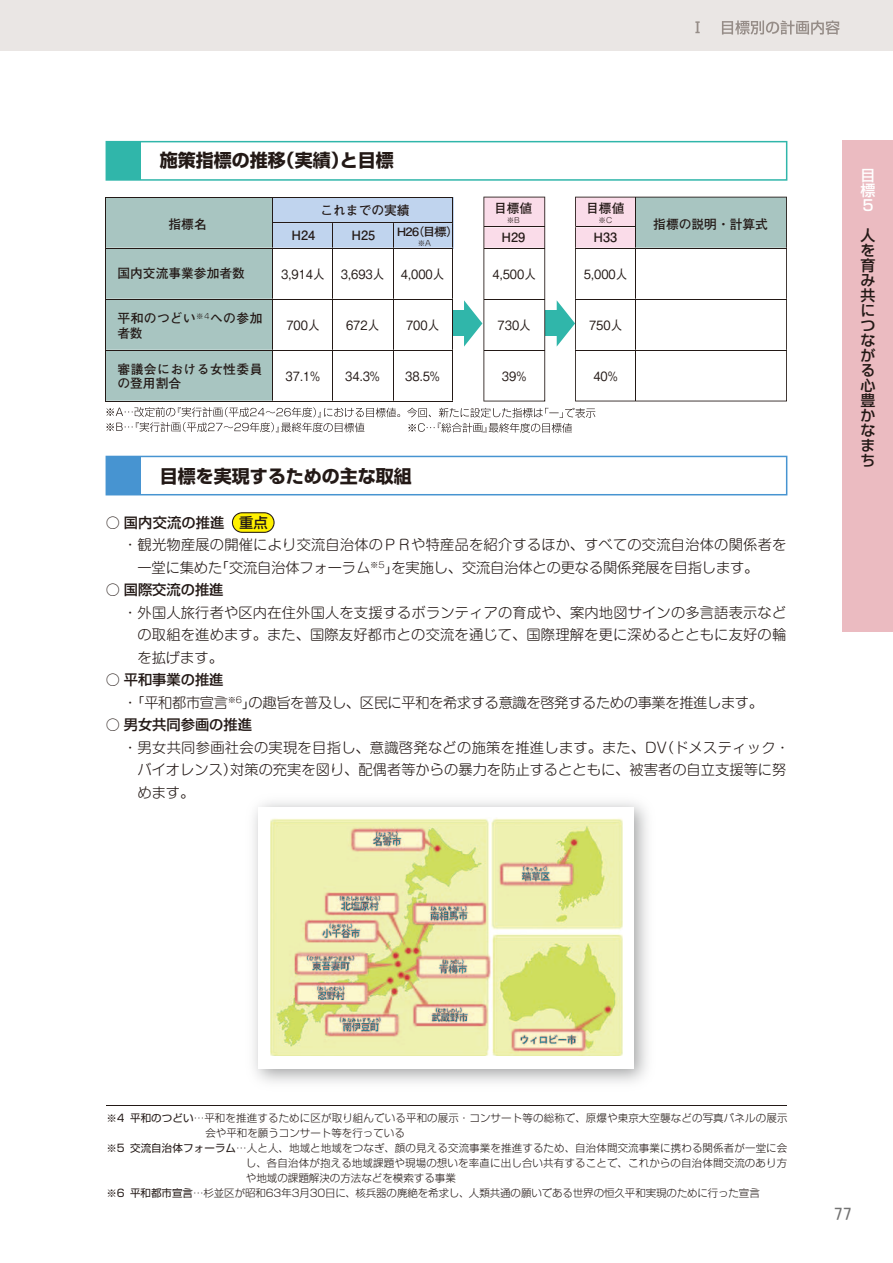
<style>
.page{position:relative;width:893px;height:1263px;background:#fff}
.page>*{position:absolute;margin:0;border:0;box-sizing:border-box;transform-origin:0 0}
.t1{font:18px "G Shin Go Bold 83 pv RKSJ H";color:#231916}
.t2{font:18px "MS P Gothic";color:#727272}
.t3{font:15px/15px "G Shin Go Medium 83 pv RKSJ H";color:#231916;text-align:justify}
.t4{font:15px/15px "G Shin Go Medium 83 pv RKSJ H";color:#fff;text-align:justify}
.t5{font:14.25px/22.5px "G Shin M Go Light 83 pv RKSJ H";color:#231916}
.t6{font:14.25px "G Shin M Go Light 83 pv RKSJ H";letter-spacing:-.025em;color:#231916}
.t7{font:14.25px "G Shin Go Medium 83 pv RKSJ H";color:#231916}
.t8{font:12.75px "Gothic BBB Upr Medium 90 pv RKSJ H";color:#231916;scale:.9 1}
.t9{font:12.75px "Futo Go B101 Upr Bold 90 pv RKSJ H";color:#231916}
.t10{font:12.75px/14.2px "Futo Go B101 Upr Bold 90 pv RKSJ H";letter-spacing:.035em;color:#231916}
.t11{font:12.75px/14.2px "Futo Go B101 Upr Bold 90 pv RKSJ H";letter-spacing:.03em;color:#231916}
.t12{font:11.55px "Futo Go B101 Upr Bold 90 pv RKSJ H";color:#231916;scale:1.11 1}
.t13{font:10.5px "G Shin Go Light 83 pv RKSJ H";letter-spacing:.01em;color:#231916}
.t14{font:10.5px "G Shin Go Light 83 pv RKSJ H";letter-spacing:-.01em;color:#231916}
.t15{font:7.5px "G Shin M Go Light 83 pv RKSJ H";color:#231916}
.s1{font-family:"G Shin Go regular 83 pv RKSJ H"}
</style>
<div class="page">
<svg style="left:106px;top:141px;width:681px;height:40px"></svg>
<svg style="left:106px;top:456px;width:681px;height:39px"></svg>
<svg style="left:232px;top:512px;width:43px;height:21px"></svg>
<hr style="left:106px;top:1105px;width:681px;height:1px;background:#231916">
<img style="left:270px;top:818px;width:352px;height:238px">
<div style="left:449px;top:311px;width:22px;height:25px;background:#30b6aa"></div>
<div style="left:542px;top:311px;width:21px;height:25px;background:#30b6aa"></div>
<div style="left:273px;top:248px;width:180px;height:153px;background:#fff"></div>
<div style="left:269px;top:197px;width:184px;height:51px;background:#c0d4ee"></div>
<svg style="left:557px;top:197px;width:230px;height:204px"></svg>
<div style="left:106px;top:197px;width:167px;height:204px;background:#a8c5c1"></div>
<hr style="left:576px;top:226px;width:60px;height:1px;background:#231916">
<hr style="left:106px;top:197px;width:347px;height:1px;background:#231916">
<hr style="left:272px;top:197px;width:1px;height:204px;background:#231916">
<hr style="left:105px;top:197px;width:1px;height:204px;background:#231916">
<hr style="left:452px;top:197px;width:1px;height:204px;background:#231916">
<hr style="left:393px;top:222px;width:1px;height:179px;background:#231916">
<hr style="left:332px;top:222px;width:1px;height:179px;background:#231916">
<hr style="left:635px;top:197px;width:1px;height:204px;background:#231916">
<hr style="left:106px;top:248px;width:347px;height:1px;background:#231916">
<hr style="left:575px;top:248px;width:211px;height:1px;background:#231916">
<hr style="left:575px;top:299px;width:211px;height:1px;background:#231916">
<hr style="left:575px;top:350px;width:211px;height:1px;background:#231916">
<hr style="left:106px;top:299px;width:347px;height:1px;background:#231916">
<hr style="left:106px;top:401px;width:347px;height:1px;background:#231916">
<hr style="left:106px;top:350px;width:347px;height:1px;background:#231916">
<svg style="left:464px;top:197px;width:81px;height:204px"></svg>
<svg style="left:106px;top:407px;width:294px;height:25px"></svg>
<svg style="left:407px;top:408px;width:188px;height:25px"></svg>
<hr style="left:273px;top:222px;width:180px;height:1px;background:#231916">
<div style="left:0;top:0;width:893px;height:51px;background:#eae6e4"></div>
<svg style="left:695px;top:21px;width:5px;height:12px"></svg>
<svg style="left:722px;top:20px;width:118px;height:15px"></svg>
<div style="left:842px;top:141px;width:51px;height:491px;background:#ebbbc1"></div>
<p class="t1" style="left:106px;top:149px;width:289px">　　　施策指標の推移（実績）と目標</p>
<p class="t9" style="left:169px;top:214px;width:40px">指標名</p>
<p class="t9" style="left:320px;top:199px;width:91px">これまでの実績</p>
<p class="t9" style="left:292px;top:225px;width:25px">H24</p>
<p class="t9" style="left:351px;top:225px;width:25px">H25</p>
<p class="t12" style="left:397px;top:222px;width:58px">H2（目標）</p>
<p class="t12" style="left:412px;top:222px;width:8px">6</p>
<p class="t15" style="left:418px;top:238px;width:15px">※A</p>
<p class="t9" style="left:494px;top:198px;width:40px">目標値</p>
<p class="t15" style="left:507px;top:215px;width:15px">※B</p>
<p class="t9" style="left:586px;top:198px;width:40px">目標値</p>
<p class="t15" style="left:598px;top:215px;width:15px">※C</p>
<p class="t9" style="left:501px;top:227px;width:25px">H29</p>
<p class="t9" style="left:593px;top:227px;width:25px">H33</p>
<p class="t9" style="left:653px;top:214px;width:116px">指標の説明・計算式</p>
<p class="t9" style="left:117px;top:263px;width:129px">国内交流事業参加者数</p>
<p class="t11" style="left:117px;top:311px;width:147px">平和のつどい<sup>※4</sup>への参加者数</p>
<p class="t8" style="left:281px;top:264px;width:50px">3,914人</p>
<p class="t8" style="left:286px;top:315px;width:38px">700人</p>
<p class="t8" style="left:341px;top:264px;width:50px">3,693人</p>
<p class="t8" style="left:346px;top:315px;width:38px">672人</p>
<p class="t8" style="left:401px;top:264px;width:50px">4,000人</p>
<p class="t8" style="left:406px;top:315px;width:38px">700人</p>
<p class="t8" style="left:492px;top:264px;width:50px">4,500人</p>
<p class="t8" style="left:498px;top:315px;width:38px">730人</p>
<p class="t8" style="left:584px;top:264px;width:50px">5,000人</p>
<p class="t8" style="left:589px;top:315px;width:38px">750人</p>
<p class="t10" style="left:117px;top:361px;width:146px">審議会における女性委員の登用割合</p>
<p class="t8" style="left:286px;top:366px;width:40px">37.1%</p>
<p class="t8" style="left:345px;top:366px;width:40px">34.3%</p>
<p class="t8" style="left:405px;top:366px;width:40px">38.5%</p>
<p class="t8" style="left:502px;top:366px;width:29px">39%</p>
<p class="t8" style="left:593px;top:366px;width:29px">40%</p>
<p class="t1" style="left:106px;top:464px;width:307px">　　　目標を実現するための主な取組</p>
<p class="t7" style="left:106px;top:513px;width:163px">○ 国内交流の推進　重点</p>
<p class="t5" style="left:137px;top:532px;width:650px;text-indent:-14px">・観光物産展の開催により交流自治体のＰＲや特産品を紹介するほか、すべての交流自治体の関係者を一堂に集めた「交流自治体フォーラム<sup>※5</sup>」を実施し、交流自治体との更なる関係発展を目指します。</p>
<p class="t7" style="left:106px;top:580px;width:119px">○ 国際交流の推進</p>
<p class="t5" style="left:137px;top:600px;width:650px;text-align:justify;text-indent:-14px">・外国人旅行者や区内在住外国人を支援するボランティアの育成や、案内地図サインの多言語表示などの取組を進めます。また、国際友好都市との交流を通じて、国際理解を更に深めるとともに友好の輪を拡げます。</p>
<p class="t7" style="left:106px;top:670px;width:119px">○ 平和事業の推進</p>
<p class="t6" style="left:123px;top:692px;width:641px">・「平和都市宣言<sup>※6</sup>」の趣旨を普及し、区民に平和を希求する意識を啓発するための事業を推進します。</p>
<p class="t7" style="left:106px;top:715px;width:148px">○ 男女共同参画の推進</p>
<p class="t5" style="left:137px;top:735px;width:654px;text-indent:-14px">・男女共同参画社会の実現を目指し、意識啓発などの施策を推進します。また、DV（ドメスティック・バイオレンス）対策の充実を図り、配偶者等からの暴力を防止するとともに、被害者の自立支援等に努めます。</p>
<p class="t4" style="left:860px;top:167px;width:16px">目標5</p>
<p class="t3" style="left:860px;top:227px;width:16px">人を育み共につながる心豊かなまち</p>
<p class="t13" style="left:106px;top:1111px;width:682px"><span class="s1">※4 平和のつどい</span>…平和を推進するために区が取り組んでいる平和の展示・コンサート等の総称で、原爆や東京大空襲などの写真パネルの展示</p>
<p class="t13" style="left:205px;top:1126px;width:201px">会や平和を願うコンサート等を行っている</p>
<p class="t13" style="left:106px;top:1141px;width:682px"><span class="s1">※5 交流自治体フォーラム</span>…人と人、地域と地域をつなぎ、顔の見える交流事業を推進するため、自治体間交流事業に携わる関係者が一堂に会</p>
<p class="t13" style="left:246px;top:1156px;width:543px">し、各自治体が抱える地域課題や現場の想いを率直に出し合い共有することで、これからの自治体間交流のあり方</p>
<p class="t13" style="left:246px;top:1171px;width:211px">や地域の課題解決の方法などを模索する事業</p>
<p class="t14" style="left:106px;top:1186px;width:655px"><span class="s1">※6 平和都市宣言</span>…杉並区が昭和63年3月30日に、核兵器の廃絶を希求し、人類共通の願いである世界の恒久平和実現のために行った宣言</p>
<p class="t2" style="left:834px;top:1205px;width:19px">77</p>
</div>
